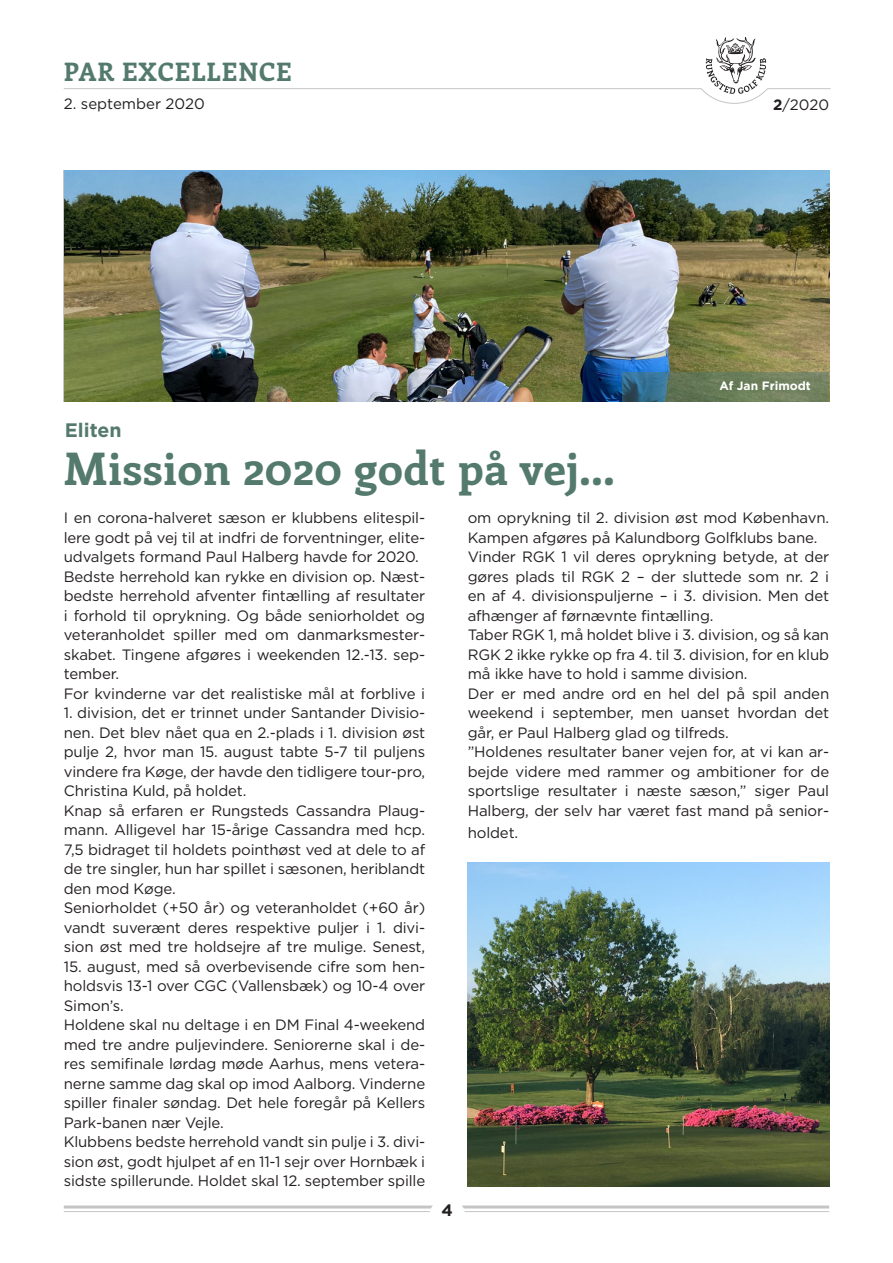
<style>
.page{position:relative;width:893px;height:1263px;background:#fff}
.page>*{position:absolute;margin:0;border:0;box-sizing:border-box;transform-origin:0 0}
.t1{font:700 45px "Enriqueta";letter-spacing:.02em;color:#547a6d}
.t2{font:700 25.5px "Enriqueta";letter-spacing:.04em;color:#547a6d}
.t3{font:700 19.5px "Gotham";color:#547a6d}
.t4{font:700 16.5px "Gotham";color:#231f20}
.t5{font:15px/19.5px "Gotham";letter-spacing:-.01em;color:#231f20;text-align:justify}
.t6{font:700 12px "Gotham";color:#fff}
.s1{font-weight:700}
</style>
<div class="page">
<hr style="left:64px;top:1211px;width:765px;height:1px;background:#c5c5c6">
<hr style="left:64px;top:1205px;width:765px;height:3px;background:#c5c5c6">
<svg style="left:63px;top:37px;width:768px;height:67px"></svg>
<div style="left:429px;top:1198px;width:36px;height:35px;background:#fff;border-radius:50%"></div>
<img style="left:64px;top:170px;width:765px;height:232px">
<svg style="left:622px;top:372px;width:207px;height:30px;background:#5f7965"></svg>
<img style="left:468px;top:863px;width:361px;height:323px">
<p class="t2" style="left:64px;top:54px;width:230px">PAR EXCELLENCE</p>
<p class="t5" style="left:64px;top:93px;width:143px">2. september 2020</p>
<p class="t5" style="left:773px;top:94px;width:57px"><span class="s1">2</span>/2020</p>
<p class="t3" style="left:65px;top:417px;width:58px">Eliten</p>
<p class="t1" style="left:64px;top:438px;width:552px">Mission 2020 godt på vej...</p>
<p class="t6" style="left:719px;top:378px;width:93px">Af Jan Frimodt</p>
<p class="t5" style="left:64px;top:508px;width:363px">I en corona-halveret sæson er klubbens elitespil&shy;lere godt på vej til at indfri de forventninger, elite&shy;udvalgets formand Paul Halberg havde for 2020.</p>
<p class="t5" style="left:64px;top:566px;width:363px">Bedste herrehold kan rykke en division op. Næst&shy;bedste herrehold afventer fintælling af resultater i forhold til oprykning. Og både seniorholdet og veteranholdet spiller med om danmarksmester&shy;skabet. Tingene afgøres i weekenden 12.-13. sep&shy;tember.</p>
<p class="t5" style="left:64px;top:683px;width:363px">For kvinderne var det realistiske mål at forblive i</p>
<p class="t5" style="left:64px;top:703px;width:363px">1. division, det er trinnet under Santander Divisio&shy;nen. Det blev nået qua en 2.-plads i 1. division øst pulje 2, hvor man 15. august tabte 5-7 til puljens vindere fra Køge, der havde den tidligere tour-pro, Christina Kuld, på holdet.</p>
<p class="t5" style="left:64px;top:800px;width:363px">Knap så erfaren er Rungsteds Cassandra Plaug&shy;mann. Alligevel har 15-årige Cassandra med hcp.<br>7,5 bidraget til holdets pointhøst ved at dele to af de tre singler, hun har spillet i sæsonen, heriblandt den mod Køge.</p>
<p class="t5" style="left:64px;top:898px;width:363px">Seniorholdet (+50 år) og veteranholdet (+60 år) vandt suverænt deres respektive puljer i 1. divi&shy;sion øst med tre holdsejre af tre mulige. Senest,</p>
<p class="t5" style="left:64px;top:956px;width:363px">15. august, med så overbevisende cifre som hen&shy;holdsvis 13-1 over CGC (Vallensbæk) og 10-4 over Simon’s.</p>
<p class="t5" style="left:64px;top:1015px;width:363px">Holdene skal nu deltage i en DM Final 4-weekend med tre andre puljevindere. Seniorerne skal i de&shy;res semifinale lørdag møde Aarhus, mens vetera&shy;nerne samme dag skal op imod Aalborg. Vinderne spiller finaler søndag. Det hele foregår på Kellers Park-banen nær Vejle.</p>
<p class="t5" style="left:64px;top:1132px;width:363px">Klubbens bedste herrehold vandt sin pulje i 3. divi&shy;sion øst, godt hjulpet af en 11-1 sejr over Hornbæk i sidste spillerunde. Holdet skal 12. september spille</p>
<p class="t5" style="left:468px;top:508px;width:363px">om oprykning til 2. division øst mod København.<br>Kampen afgøres på Kalundborg Golfklubs bane.</p>
<p class="t5" style="left:468px;top:547px;width:363px">Vinder RGK 1 vil deres oprykning betyde, at der gøres plads til RGK 2 – der sluttede som nr. 2 i en af 4. divisionspuljerne – i 3. division. Men det afhænger af førnævnte fintælling.</p>
<p class="t5" style="left:468px;top:625px;width:363px">Taber RGK 1, må holdet blive i 3. division, og så kan RGK 2 ikke rykke op fra 4. til 3. division, for en klub må ikke have to hold i samme division.</p>
<p class="t5" style="left:468px;top:683px;width:363px">Der er med andre ord en hel del på spil anden weekend i september, men uanset hvordan det går, er Paul Halberg glad og tilfreds.</p>
<p class="t5" style="left:468px;top:742px;width:363px">”Holdenes resultater baner vejen for, at vi kan ar&shy;bejde videre med rammer og ambitioner for de sportslige resultater i næste sæson,” siger Paul Halberg, der selv har været fast mand på senior-</p>
<p class="t5" style="left:468px;top:822px;width:52px">holdet.</p>
<p class="t4" style="left:442px;top:1199px;width:13px">4</p>
</div>
